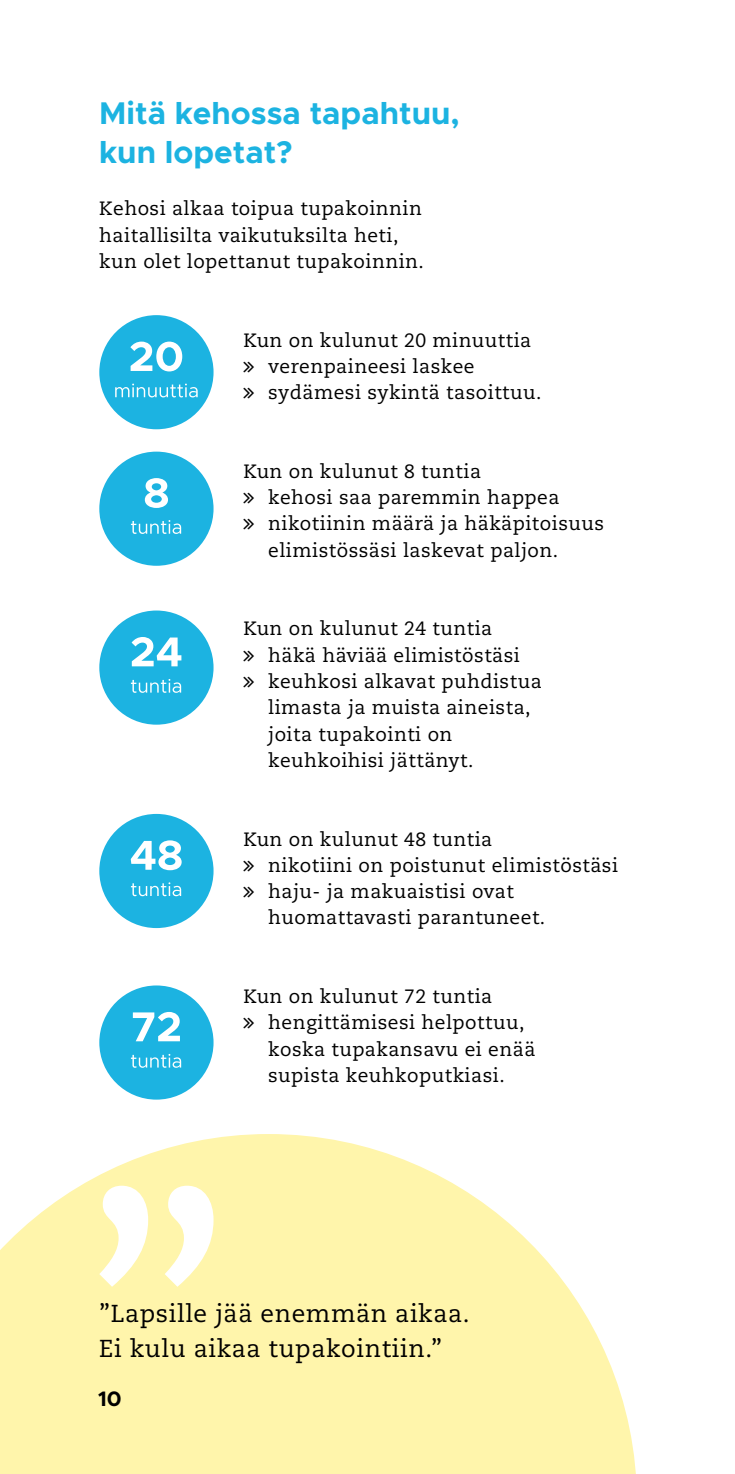
<style>
.page{position:relative;width:735px;height:1474px;background:#fff}
.page>*{position:absolute;margin:0;border:0;box-sizing:border-box;transform-origin:0 0}
.Otsikko1{font:700 31.5px/38.5px "Metropolis";color:#1cb3e1}
.Sitaatti{font:24.5px "Caecilia LT Std";letter-spacing:.025em;color:#000}
.t1{font:700 21px "Metropolis";color:#000}
.Leipis{font:19.25px "Caecilia LT Std";letter-spacing:.025em;color:#000}
</style>
<div class="page">
<svg style="left:0;top:1134px;width:636px;height:339px;fill:#fff5ab"></svg>
<div style="left:99px;top:315px;width:114px;height:114px;background:#1cb3e1;border-radius:50%"></div>
<svg style="left:115px;top:383px;width:82px;height:14px"></svg>
<svg style="left:130px;top:341px;width:52px;height:30px"></svg>
<div style="left:99px;top:451px;width:114px;height:115px;background:#1cb3e1;border-radius:50%"></div>
<svg style="left:131px;top:520px;width:50px;height:14px"></svg>
<svg style="left:145px;top:478px;width:23px;height:30px"></svg>
<div style="left:99px;top:610px;width:114px;height:114px;background:#1cb3e1;border-radius:50%"></div>
<svg style="left:131px;top:679px;width:50px;height:14px"></svg>
<svg style="left:131px;top:637px;width:50px;height:29px"></svg>
<div style="left:99px;top:814px;width:114px;height:114px;background:#1cb3e1;border-radius:50%"></div>
<svg style="left:131px;top:882px;width:50px;height:14px"></svg>
<svg style="left:131px;top:840px;width:50px;height:30px"></svg>
<div style="left:99px;top:985px;width:114px;height:114px;background:#1cb3e1;border-radius:50%"></div>
<svg style="left:131px;top:1053px;width:50px;height:14px"></svg>
<svg style="left:133px;top:1012px;width:47px;height:29px"></svg>
<svg style="left:99px;top:1185px;width:114px;height:101px"></svg>
<p class="Otsikko1" style="left:99px;top:94px;width:361px">Mitä kehossa tapahtuu, kun lopetat?</p>
<p class="Leipis" style="left:99px;top:197px;width:324px">Kehosi alkaa toipua tupakoinnin</p>
<p class="Leipis" style="left:99px;top:224px;width:300px">haitallisilta vaikutuksilta heti,</p>
<p class="Leipis" style="left:99px;top:250px;width:326px">kun olet lopettanut tupakoinnin.</p>
<p class="Leipis" style="left:243px;top:329px;width:289px">Kun on kulunut 20 minuuttia</p>
<p class="Leipis" style="left:268px;top:355px;width:208px">verenpaineesi laskee</p>
<p class="Leipis" style="left:268px;top:381px;width:275px">sydämesi sykintä tasoittuu.</p>
<p class="Leipis" style="left:243px;top:460px;width:239px">Kun on kulunut 8 tuntia</p>
<p class="Leipis" style="left:268px;top:486px;width:293px">kehosi saa paremmin happea</p>
<p class="Leipis" style="left:268px;top:512px;width:337px">nikotiinin määrä ja häkäpitoisuus</p>
<p class="Leipis" style="left:268px;top:539px;width:291px">elimistössäsi laskevat paljon.</p>
<p class="Leipis" style="left:243px;top:617px;width:250px">Kun on kulunut 24 tuntia</p>
<p class="Leipis" style="left:268px;top:644px;width:253px">häkä häviää elimistöstäsi</p>
<p class="Leipis" style="left:268px;top:670px;width:275px">keuhkosi alkavat puhdistua</p>
<p class="Leipis" style="left:268px;top:696px;width:264px">limasta ja muista aineista,</p>
<p class="Leipis" style="left:268px;top:722px;width:186px">joita tupakointi on</p>
<p class="Leipis" style="left:268px;top:749px;width:207px">keuhkoihisi jättänyt.</p>
<p class="Leipis" style="left:243px;top:827px;width:250px">Kun on kulunut 48 tuntia</p>
<p class="Leipis" style="left:268px;top:854px;width:351px">nikotiini on poistunut elimistöstäsi</p>
<p class="Leipis" style="left:268px;top:880px;width:247px">haju- ja makuaistisi ovat</p>
<p class="Leipis" style="left:268px;top:906px;width:278px">huomattavasti parantuneet.</p>
<p class="Leipis" style="left:243px;top:985px;width:250px">Kun on kulunut 72 tuntia</p>
<p class="Leipis" style="left:268px;top:1011px;width:258px">hengittämisesi helpottuu,</p>
<p class="Leipis" style="left:268px;top:1037px;width:268px">koska tupakansavu ei enää</p>
<p class="Leipis" style="left:268px;top:1064px;width:238px">supista keuhkoputkiasi.</p>
<p class="Sitaatti" style="left:99px;top:1298px;width:371px">”Lapsille jää enemmän aikaa.</p>
<p class="Sitaatti" style="left:99px;top:1333px;width:344px">Ei kulu aikaa tupakointiin.”</p>
<p class="t1" style="left:98px;top:1385px;width:25px">10</p>
</div>
